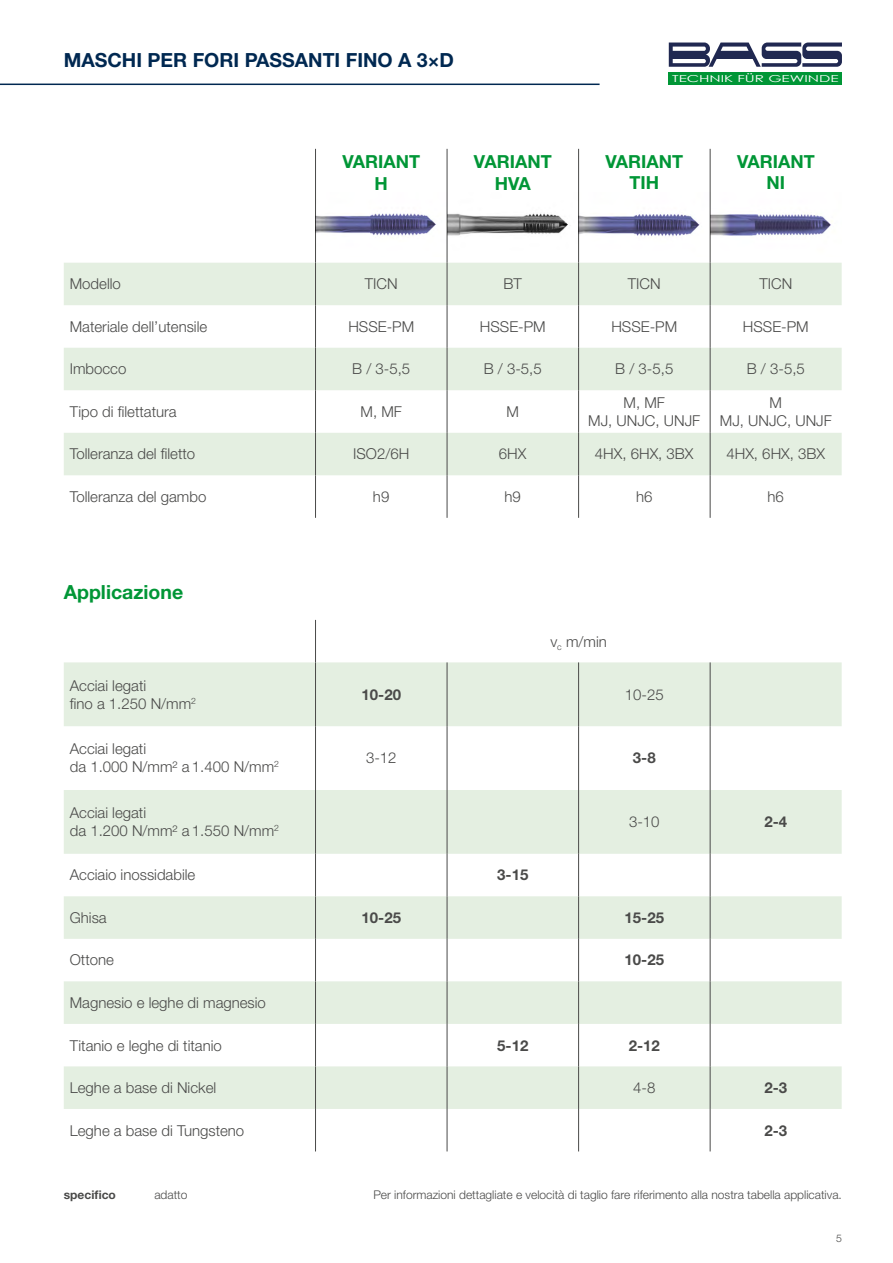
<style>
.page{position:relative;width:893px;height:1263px;background:#fff}
.page>*{position:absolute;margin:0;border:0;box-sizing:border-box;transform-origin:0 0}
.t1{font:700 19.5px "Helvetica Neue LT Std";color:#002851}
.t2{font:700 19.5px "Helvetica Neue LT Std";color:#009636}
.t3{font:700 18px/21.6px "Helvetica Neue LT Std";color:#009636;text-align:center}
.t4{font:300 15px/18px "Helvetica Neue LT Std";color:#4a4a49}
.t5{font:700 15px "Helvetica Neue LT Std";color:#4a4a49}
.t6{font:300 12px "Helvetica Neue LT Std";color:#4a4a49}
.t7{font:700 12px "Helvetica Neue LT Std";color:#4a4a49}
.t8{font:300 10.5px "Helvetica Neue LT Std";color:#4a4a49}
.t9{font:9.6px "Century Gothic";color:#fff;scale:1.58 1}
</style>
<div class="page">
<div style="left:669px;top:72px;width:173px;height:13px;background:#009636"></div>
<svg style="left:669px;top:43px;width:173px;height:24px"></svg>
<hr style="left:0;top:84px;width:600px;height:1px;background:#002851">
<svg style="left:64px;top:662px;width:778px;height:447px;fill:#e4efe1"></svg>
<hr style="left:315px;top:620px;width:1px;height:42px;background:#4a4a49">
<hr style="left:315px;top:662px;width:1px;height:64px;background:#4a4a49">
<hr style="left:447px;top:662px;width:1px;height:64px;background:#4a4a49">
<hr style="left:578px;top:662px;width:1px;height:64px;background:#4a4a49">
<hr style="left:710px;top:662px;width:1px;height:64px;background:#4a4a49">
<hr style="left:315px;top:726px;width:1px;height:64px;background:#4a4a49">
<hr style="left:447px;top:726px;width:1px;height:64px;background:#4a4a49">
<hr style="left:578px;top:726px;width:1px;height:64px;background:#4a4a49">
<hr style="left:710px;top:726px;width:1px;height:64px;background:#4a4a49">
<hr style="left:315px;top:790px;width:1px;height:64px;background:#4a4a49">
<hr style="left:447px;top:790px;width:1px;height:64px;background:#4a4a49">
<hr style="left:578px;top:790px;width:1px;height:64px;background:#4a4a49">
<hr style="left:710px;top:790px;width:1px;height:64px;background:#4a4a49">
<hr style="left:315px;top:854px;width:1px;height:42px;background:#4a4a49">
<hr style="left:447px;top:854px;width:1px;height:42px;background:#4a4a49">
<hr style="left:578px;top:854px;width:1px;height:42px;background:#4a4a49">
<hr style="left:710px;top:854px;width:1px;height:42px;background:#4a4a49">
<hr style="left:315px;top:896px;width:1px;height:43px;background:#4a4a49">
<hr style="left:447px;top:896px;width:1px;height:43px;background:#4a4a49">
<hr style="left:578px;top:896px;width:1px;height:43px;background:#4a4a49">
<hr style="left:710px;top:896px;width:1px;height:43px;background:#4a4a49">
<hr style="left:315px;top:939px;width:1px;height:42px;background:#4a4a49">
<hr style="left:447px;top:939px;width:1px;height:42px;background:#4a4a49">
<hr style="left:578px;top:939px;width:1px;height:42px;background:#4a4a49">
<hr style="left:710px;top:939px;width:1px;height:42px;background:#4a4a49">
<hr style="left:315px;top:981px;width:1px;height:43px;background:#4a4a49">
<hr style="left:447px;top:981px;width:1px;height:43px;background:#4a4a49">
<hr style="left:578px;top:981px;width:1px;height:43px;background:#4a4a49">
<hr style="left:710px;top:981px;width:1px;height:43px;background:#4a4a49">
<hr style="left:315px;top:1024px;width:1px;height:42px;background:#4a4a49">
<hr style="left:447px;top:1024px;width:1px;height:42px;background:#4a4a49">
<hr style="left:578px;top:1024px;width:1px;height:42px;background:#4a4a49">
<hr style="left:710px;top:1024px;width:1px;height:42px;background:#4a4a49">
<hr style="left:315px;top:1066px;width:1px;height:43px;background:#4a4a49">
<hr style="left:447px;top:1066px;width:1px;height:43px;background:#4a4a49">
<hr style="left:578px;top:1066px;width:1px;height:43px;background:#4a4a49">
<hr style="left:710px;top:1066px;width:1px;height:43px;background:#4a4a49">
<hr style="left:315px;top:1109px;width:1px;height:42px;background:#4a4a49">
<hr style="left:447px;top:1109px;width:1px;height:42px;background:#4a4a49">
<hr style="left:578px;top:1109px;width:1px;height:42px;background:#4a4a49">
<hr style="left:710px;top:1109px;width:1px;height:42px;background:#4a4a49">
<svg style="left:64px;top:263px;width:778px;height:212px;fill:#e4efe1"></svg>
<hr style="left:315px;top:149px;width:1px;height:114px;background:#4a4a49">
<hr style="left:447px;top:149px;width:1px;height:114px;background:#4a4a49">
<hr style="left:578px;top:149px;width:1px;height:114px;background:#4a4a49">
<hr style="left:710px;top:149px;width:1px;height:114px;background:#4a4a49">
<hr style="left:315px;top:263px;width:1px;height:42px;background:#4a4a49">
<hr style="left:447px;top:263px;width:1px;height:42px;background:#4a4a49">
<hr style="left:578px;top:263px;width:1px;height:42px;background:#4a4a49">
<hr style="left:710px;top:263px;width:1px;height:42px;background:#4a4a49">
<hr style="left:315px;top:305px;width:1px;height:43px;background:#4a4a49">
<hr style="left:447px;top:305px;width:1px;height:43px;background:#4a4a49">
<hr style="left:578px;top:305px;width:1px;height:43px;background:#4a4a49">
<hr style="left:710px;top:305px;width:1px;height:43px;background:#4a4a49">
<hr style="left:315px;top:348px;width:1px;height:42px;background:#4a4a49">
<hr style="left:447px;top:348px;width:1px;height:42px;background:#4a4a49">
<hr style="left:578px;top:348px;width:1px;height:42px;background:#4a4a49">
<hr style="left:710px;top:348px;width:1px;height:42px;background:#4a4a49">
<hr style="left:315px;top:390px;width:1px;height:43px;background:#4a4a49">
<hr style="left:447px;top:390px;width:1px;height:43px;background:#4a4a49">
<hr style="left:578px;top:390px;width:1px;height:43px;background:#4a4a49">
<hr style="left:710px;top:390px;width:1px;height:43px;background:#4a4a49">
<hr style="left:315px;top:433px;width:1px;height:42px;background:#4a4a49">
<hr style="left:447px;top:433px;width:1px;height:42px;background:#4a4a49">
<hr style="left:578px;top:433px;width:1px;height:42px;background:#4a4a49">
<hr style="left:710px;top:433px;width:1px;height:42px;background:#4a4a49">
<hr style="left:315px;top:475px;width:1px;height:43px;background:#4a4a49">
<hr style="left:447px;top:475px;width:1px;height:43px;background:#4a4a49">
<hr style="left:578px;top:475px;width:1px;height:43px;background:#4a4a49">
<hr style="left:710px;top:475px;width:1px;height:43px;background:#4a4a49">
<img style="left:315px;top:193px;width:517px;height:64px">
<h1 class="t1" style="left:64px;top:48px;width:392px">MASCHI PER FORI PASSANTI FINO A 3×D</h1>
<p class="t9" style="left:672px;top:72px;width:107px">TECHNIK FÜR GEWINDE</p>
<p class="t3" style="left:342px;top:150px;width:79px">VARIANT<br>H</p>
<p class="t3" style="left:474px;top:150px;width:79px">VARIANT<br>HVA</p>
<p class="t3" style="left:605px;top:150px;width:79px">VARIANT<br>TIH</p>
<p class="t3" style="left:737px;top:150px;width:79px">VARIANT<br>NI</p>
<p class="t4" style="left:70px;top:275px;width:53px">Modello</p>
<p class="t4" style="left:365px;top:275px;width:34px">TICN</p>
<p class="t4" style="left:504px;top:275px;width:20px">BT</p>
<p class="t4" style="left:628px;top:275px;width:34px">TICN</p>
<p class="t4" style="left:759px;top:275px;width:34px">TICN</p>
<p class="t4" style="left:70px;top:317px;width:139px">Materiale dell’utensile</p>
<p class="t4" style="left:348px;top:317px;width:67px">HSSE-PM</p>
<p class="t4" style="left:480px;top:317px;width:67px">HSSE-PM</p>
<p class="t4" style="left:611px;top:317px;width:67px">HSSE-PM</p>
<p class="t4" style="left:743px;top:317px;width:67px">HSSE-PM</p>
<p class="t4" style="left:70px;top:360px;width:58px">Imbocco</p>
<p class="t4" style="left:352px;top:360px;width:60px">B / 3-5,5</p>
<p class="t4" style="left:484px;top:360px;width:60px">B / 3-5,5</p>
<p class="t4" style="left:615px;top:360px;width:60px">B / 3-5,5</p>
<p class="t4" style="left:747px;top:360px;width:60px">B / 3-5,5</p>
<p class="t4" style="left:70px;top:402px;width:109px">Tipo di filettatura</p>
<p class="t4" style="left:360px;top:402px;width:43px">M, MF</p>
<p class="t4" style="left:506px;top:402px;width:14px">M</p>
<p class="t4" style="left:588px;top:393px;width:113px;text-align:center">M, MF<br>MJ, UNJC, UNJF</p>
<p class="t4" style="left:720px;top:393px;width:113px;text-align:center">M<br>MJ, UNJC, UNJF</p>
<p class="t4" style="left:70px;top:445px;width:127px">Tolleranza del filetto</p>
<p class="t4" style="left:353px;top:445px;width:58px">ISO2/6H</p>
<p class="t4" style="left:499px;top:445px;width:29px">6HX</p>
<p class="t4" style="left:595px;top:445px;width:100px">4HX, 6HX, 3BX</p>
<p class="t4" style="left:726px;top:445px;width:100px">4HX, 6HX, 3BX</p>
<p class="t4" style="left:70px;top:487px;width:138px">Tolleranza del gambo</p>
<p class="t4" style="left:373px;top:487px;width:18px">h9</p>
<p class="t4" style="left:504px;top:487px;width:18px">h9</p>
<p class="t4" style="left:636px;top:487px;width:18px">h6</p>
<p class="t4" style="left:768px;top:487px;width:18px">h6</p>
<h1 class="t2" style="left:64px;top:580px;width:121px">Applicazione</h1>
<p class="t4" style="left:550px;top:632px;width:58px">v<sub>c</sub> m/min</p>
<p class="t4" style="left:70px;top:676px;width:128px">Acciai legati<br>fino a 1.250 N/mm<sup>2</sup></p>
<p class="t5" style="left:362px;top:685px;width:41px">10-20</p>
<p class="t4" style="left:625px;top:685px;width:40px">10-25</p>
<p class="t4" style="left:70px;top:740px;width:211px">Acciai legati<br>da 1.000 N/mm² a 1.400 N/mm<sup>2</sup></p>
<p class="t4" style="left:366px;top:749px;width:32px">3-12</p>
<p class="t5" style="left:633px;top:749px;width:24px">3-8</p>
<p class="t4" style="left:70px;top:804px;width:211px">Acciai legati<br>da 1.200 N/mm² a 1.550 N/mm<sup>2</sup></p>
<p class="t4" style="left:629px;top:813px;width:32px">3-10</p>
<p class="t5" style="left:764px;top:813px;width:24px">2-4</p>
<p class="t4" style="left:70px;top:866px;width:127px">Acciaio inossidabile</p>
<p class="t5" style="left:497px;top:866px;width:33px">3-15</p>
<p class="t4" style="left:70px;top:908px;width:38px">Ghisa</p>
<p class="t5" style="left:362px;top:908px;width:41px">10-25</p>
<p class="t5" style="left:625px;top:908px;width:41px">15-25</p>
<p class="t4" style="left:70px;top:951px;width:46px">Ottone</p>
<p class="t5" style="left:625px;top:951px;width:41px">10-25</p>
<p class="t4" style="left:70px;top:993px;width:198px">Magnesio e leghe di magnesio</p>
<p class="t4" style="left:70px;top:1036px;width:154px">Titanio e leghe di titanio</p>
<p class="t5" style="left:497px;top:1036px;width:33px">5-12</p>
<p class="t5" style="left:629px;top:1036px;width:33px">2-12</p>
<p class="t4" style="left:70px;top:1078px;width:148px">Leghe a base di Nickel</p>
<p class="t4" style="left:633px;top:1078px;width:24px">4-8</p>
<p class="t5" style="left:764px;top:1078px;width:24px">2-3</p>
<p class="t4" style="left:70px;top:1121px;width:176px">Leghe a base di Tungsteno</p>
<p class="t5" style="left:764px;top:1121px;width:24px">2-3</p>
<p class="t7" style="left:64px;top:1187px;width:54px">specifico</p>
<p class="t6" style="left:154px;top:1187px;width:35px">adatto</p>
<p class="t6" style="left:373px;top:1187px;width:470px">Per informazioni dettagliate e velocità di taglio fare riferimento alla nostra tabella applicativa.</p>
<p class="t8" style="left:836px;top:1231px;width:7px">5</p>
</div>
